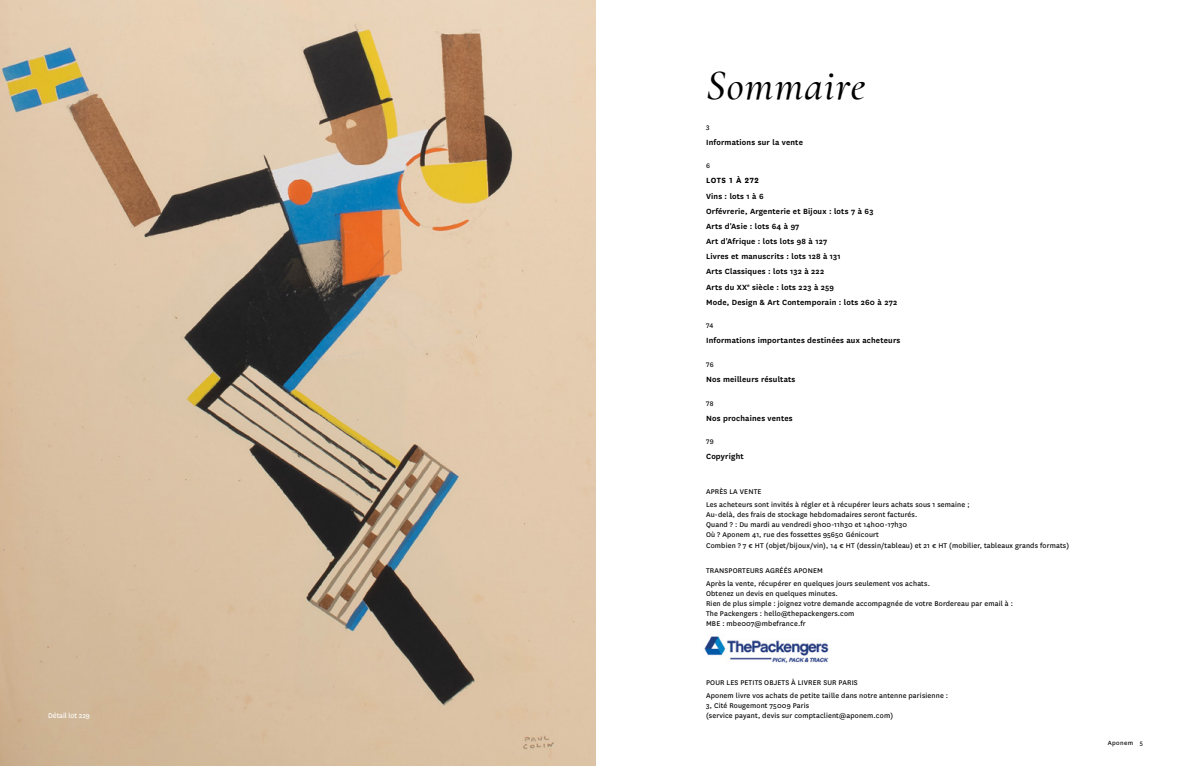
<style>
.page{position:relative;width:1191px;height:766px;background:#fff}
.page>*{position:absolute;margin:0;border:0;box-sizing:border-box;transform-origin:0 0}
.t1{font:italic 500 42px "Cormorant Garamond";letter-spacing:.03em;color:#000}
.t2{font:600 8.8px/15.2px "National";letter-spacing:.02em;color:#000}
.t3{font:700 8.8px "National";letter-spacing:.07em;color:#000}
.t4{font:8px/10px "National";letter-spacing:.02em;color:#000}
.t5{font:8px "National";letter-spacing:-.01em;color:#fff}
.t6{font:7.7px "National";letter-spacing:.06em;color:#000}
.t7{font:7px "National";letter-spacing:.06em;color:#000}
</style>
<div class="page">
<img style="left:0;top:0;width:595px;height:765px">
<img style="left:704px;top:636px;width:125px;height:27px">
<h1 class="t1" style="left:706px;top:60px;width:161px">Sommaire</h1>
<p class="t6" style="left:706px;top:122px;width:5px">3</p>
<p class="t2" style="left:706px;top:134px;width:98px">Informations sur la vente</p>
<p class="t6" style="left:706px;top:161px;width:5px">6</p>
<p class="t3" style="left:706px;top:174px;width:54px">LOTS 1 À 272</p>
<p class="t2" style="left:706px;top:187px;width:193px">Vins : lots 1 à 6<br>Orfévrerie, Argenterie et Bijoux : lots 7 à 63<br>Arts d'Asie : lots 64 à 97<br>Art d'Afrique : lots lots 98 à 127<br>Livres et manuscrits : lots 128 à 131<br>Arts Classiques : lots 132 à 222<br>Arts du XX<sup>e</sup> siècle : lots 223 à 259<br>Mode, Design &amp; Art Contemporain : lots 260 à 272</p>
<p class="t6" style="left:706px;top:321px;width:9px">74</p>
<p class="t2" style="left:706px;top:332px;width:196px">Informations importantes destinées aux acheteurs</p>
<p class="t6" style="left:706px;top:359px;width:9px">76</p>
<p class="t2" style="left:706px;top:371px;width:91px">Nos meilleurs résultats</p>
<p class="t6" style="left:706px;top:398px;width:9px">78</p>
<p class="t2" style="left:706px;top:410px;width:88px">Nos prochaines ventes</p>
<p class="t6" style="left:706px;top:436px;width:9px">79</p>
<p class="t2" style="left:706px;top:448px;width:39px">Copyright</p>
<p class="t4" style="left:706px;top:484px;width:265px;line-height:13.1px">APRÈS LA VENTE<br>Les acheteurs sont invités à régler et à récupérer leurs achats sous 1 semaine ;</p>
<p class="t4" style="left:706px;top:509px;width:213px">Au-delà, des frais de stockage hebdomadaires seront facturés.<br>Quand ? : Du mardi au vendredi 9h00-11h30 et 14h00-17h30<br>Où ? Aponem 41, rue des fossettes 95650 Génicourt</p>
<p class="t4" style="left:706px;top:540px;width:364px">Combien ? 7 € HT (objet/bijoux/vin), 14 € HT (dessin/tableau) et 21 € HT (mobilier, tableaux grands formats)</p>
<p class="t4" style="left:706px;top:563px;width:225px;line-height:13.1px">TRANSPORTEURS AGRÉÉS APONEM<br>Après la vente, récupérer en quelques jours seulement vos achats.</p>
<p class="t4" style="left:706px;top:588px;width:308px">Obtenez un devis en quelques minutes.<br>Rien de plus simple : joignez votre demande accompagnée de votre Bordereau par email à :<br>The Packengers : hello@thepackengers.com<br>MBE : mbe007@mbefrance.fr</p>
<p class="t4" style="left:706px;top:675px;width:243px;line-height:13.1px">POUR LES PETITS OBJETS À LIVRER SUR PARIS<br>Aponem livre vos achats de petite taille dans notre antenne parisienne :</p>
<p class="t4" style="left:706px;top:699px;width:105px">3, Cité Rougemont 75009 Paris</p>
<p class="t5" style="left:48px;top:709px;width:43px">Détail lot 229</p>
<p class="t4" style="left:706px;top:709px;width:188px">(service payant, devis sur comptaclient@aponem.com)</p>
<p class="t7" style="left:1107px;top:737px;width:37px">Aponem 5</p>
</div>
